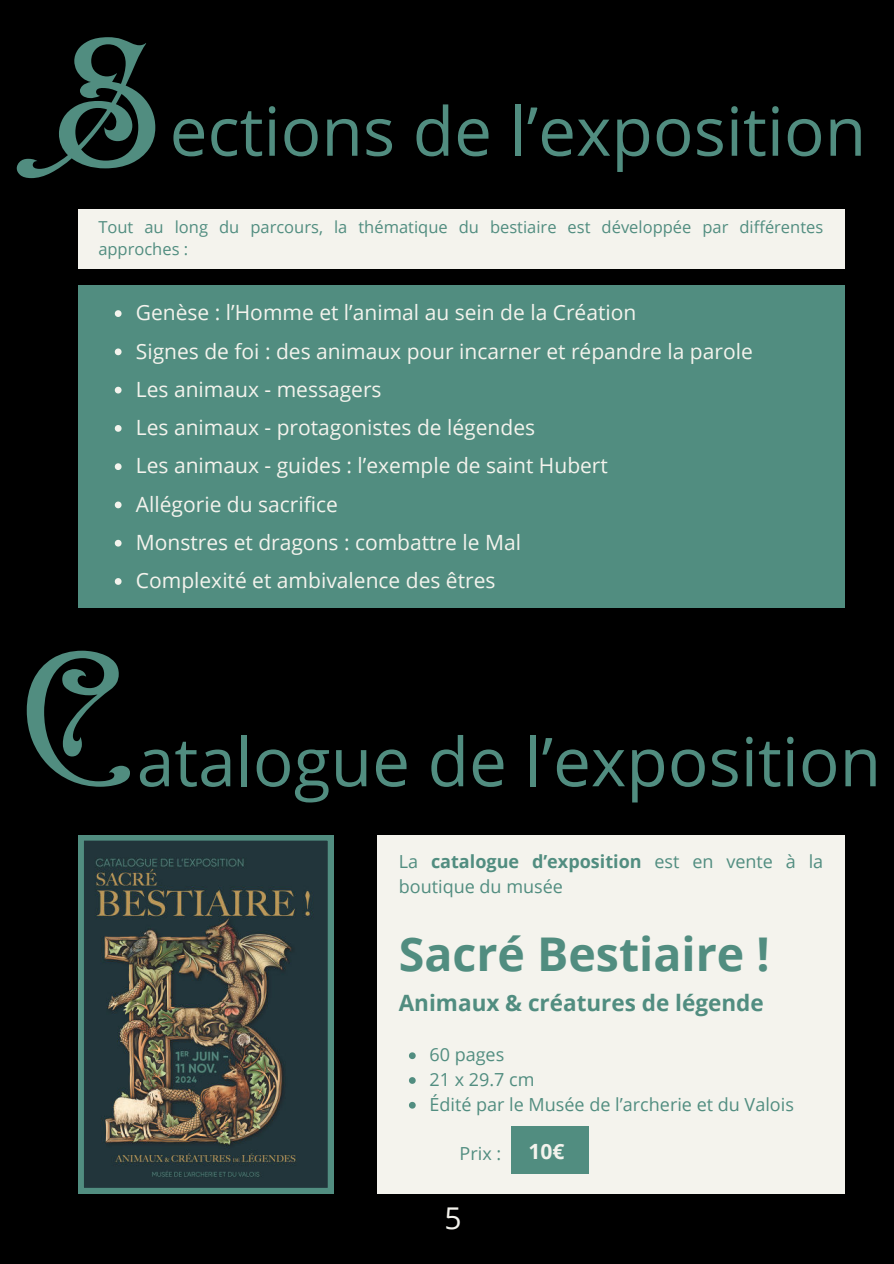
<style>
.page{position:relative;width:894px;height:1264px;background:#fff}
.page>*{position:absolute;margin:0;border:0;box-sizing:border-box;transform-origin:0 0}
.t1{font:152.1px "EFCO Brookshire";color:#518d80}
.t2{font:67.5px "Open Sans";color:#518d80}
.t3{font:700 46.5px "Open Sans";color:#518d80}
.t4{font:30px "Open Sans";color:#f4f3ed}
.t5{font:700 22.5px "Open Sans";color:#518d80}
.t6{font:21px/38.2px "Open Sans";color:#f4f3ed}
.t7{font:700 21px "Open Sans";color:#f4f3ed}
.t8{font:18px/24.8px "Open Sans";color:#518d80}
.t9{font:16.5px/22.5px "Open Sans";color:#518d80}
.s1{font-weight:700}
</style>
<div class="page">
<div style="left:0;top:0;width:893px;height:1263px;background:#000"></div>
<div style="left:78px;top:286px;width:766px;height:322px;background:#518d80"></div>
<img style="left:78px;top:835px;width:255px;height:358px">
<div style="left:377px;top:835px;width:467px;height:358px;background:#f4f3ed"></div>
<div style="left:511px;top:1126px;width:77px;height:48px;background:#518d80"></div>
<svg style="left:115px;top:310px;width:6px;height:7px"></svg>
<svg style="left:115px;top:348px;width:6px;height:7px"></svg>
<svg style="left:115px;top:387px;width:6px;height:6px"></svg>
<svg style="left:115px;top:425px;width:6px;height:7px"></svg>
<svg style="left:115px;top:463px;width:6px;height:7px"></svg>
<svg style="left:115px;top:501px;width:6px;height:7px"></svg>
<svg style="left:115px;top:540px;width:6px;height:6px"></svg>
<svg style="left:115px;top:578px;width:6px;height:7px"></svg>
<svg style="left:409px;top:1052px;width:6px;height:7px"></svg>
<svg style="left:409px;top:1077px;width:6px;height:6px"></svg>
<svg style="left:409px;top:1101px;width:6px;height:7px"></svg>
<div style="left:78px;top:209px;width:766px;height:60px;background:#f4f3ed"></div>
<h1 class="t1" style="left:56px;top:7px;width:101px">S</h1>
<h2 class="t2" style="left:170px;top:85px;width:697px">ections de l’exposition</h2>
<p class="t9" style="left:98px;top:215px;width:726px">Tout au long du parcours, la thématique du bestiaire est développée par différentes approches :</p>
<p class="t6" style="left:136px;top:293px;width:618px">Genèse : l’Homme et l’animal au sein de la Création<br>Signes de foi : des animaux pour incarner et répandre la parole Les animaux - messagers<br>Les animaux - protagonistes de légendes<br>Les animaux - guides : l’exemple de saint Hubert<br>Allégorie du sacrifice<br>Monstres et dragons : combattre le Mal<br>Complexité et ambivalence des êtres</p>
<h1 class="t1" style="left:22px;top:620px;width:98px">C</h1>
<h2 class="t2" style="left:137px;top:715px;width:745px">atalogue de l’exposition</h2>
<p class="t8" style="left:398px;top:848px;width:426px">La <span class="s1">catalogue d’exposition</span> est en vente à la boutique du musée</p>
<h3 class="t3" style="left:398px;top:921px;width:372px">Sacré Bestiaire !</h3>
<p class="t5" style="left:398px;top:986px;width:366px">Animaux &amp; créatures de légende</p>
<p class="t8" style="left:429px;top:1041px;width:366px">60 pages<br>21 x 29.7 cm<br>Édité par le Musée de l’archerie et du Valois</p>
<p class="t8" style="left:459px;top:1140px;width:43px">Prix :</p>
<p class="t7" style="left:528px;top:1136px;width:37px">10€</p>
<h3 class="t4" style="left:444px;top:1197px;width:19px">5</h3>
</div>
